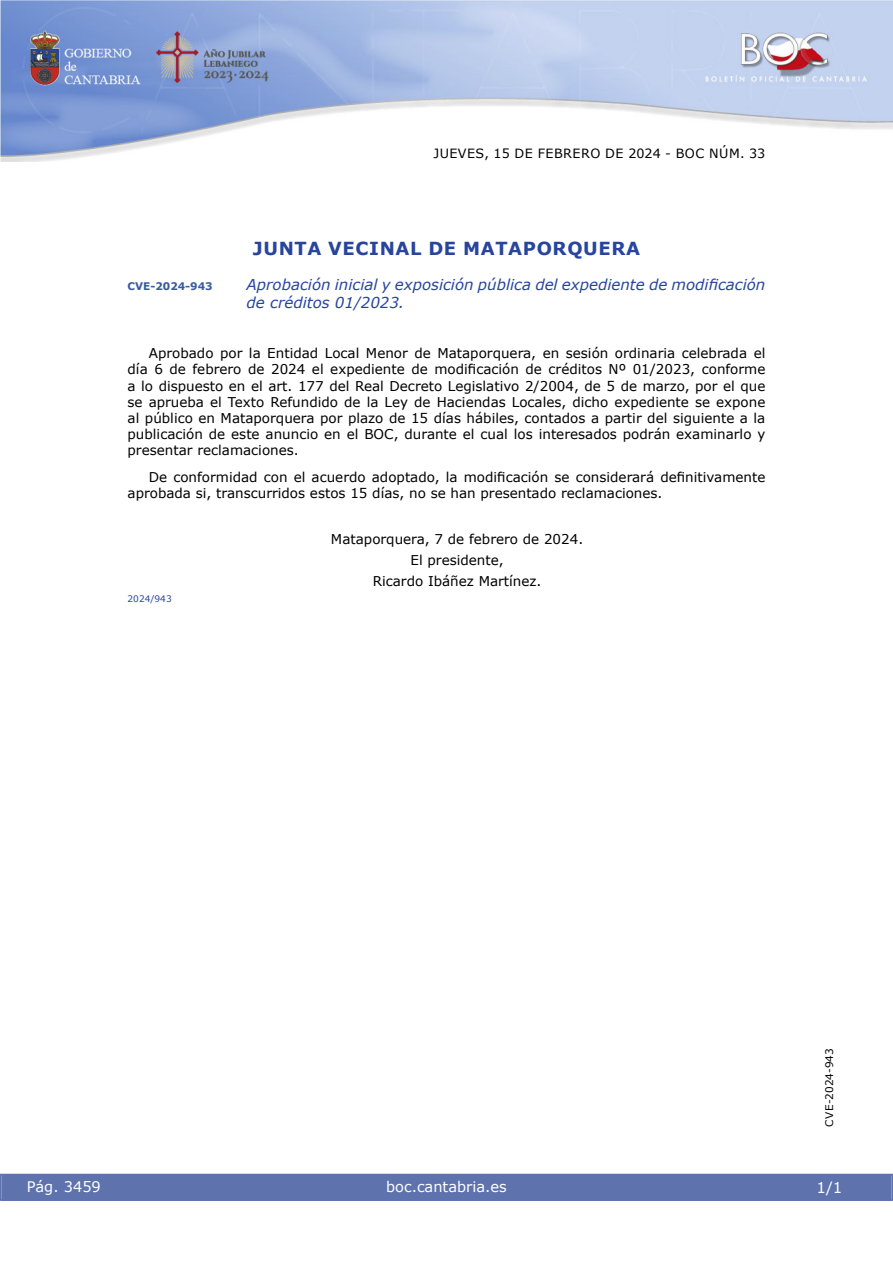
<style>
.page{position:relative;width:893px;height:1263px;background:#fff}
.page>*{position:absolute;margin:0;border:0;box-sizing:border-box;transform-origin:0 0}
.emisor_text{font:700 18px "Verdana";letter-spacing:.035em;color:#27459e}
.Titulo_text{font:italic 15px/18px "Verdana";color:#27459e}
.t1{font:15px "Verdana 2";color:#fff}
.t2{font:14.55px "Verdana 2";color:#fff}
.inicio_de_parrafo{font:13.5px/16.2px "Verdana 2";color:#000;text-align:justify}
.inicio_de_parrafo-2{font:13.5px/16.2px "Verdana";color:#000}
.center{font:13.5px "Verdana 2";color:#000}
.t3{font:12.75px "Verdana 2";letter-spacing:.035em;color:#000}
.t4{font:10.5px "Verdana 2";color:#000}
.Titulo_text-2{font:700 10.5px "Verdana";color:#385b9e}
.numero_exp{font:9px "Verdana 2";color:#27459e}
.s1{font-family:"Verdana Italic 2";font-style:normal}
.s2{font-family:"Verdana"}
.s3{font-family:"Verdana 2"}
</style>
<div class="page">
<img style="left:0;top:0;width:893px;height:161px">
<div style="left:1px;top:1174px;width:890px;height:27px;background:#5e73ae"></div>
<p class="t3" style="left:433px;top:144px;width:333px">JUEVES, 15 DE FEBRERO DE 2024 - BOC NÚM. 33</p>
<h4 class="emisor_text" style="left:253px;top:236px;width:389px">JUNTA VECINAL DE MATAPORQUERA</h4>
<p class="Titulo_text-2" style="left:128px;top:279px;width:87px">CVE-2024-943</p>
<p class="Titulo_text" style="left:247px;top:275px;width:520px">Aprobación inicial y exposición pública del expediente de modificación <span class="s1">de créditos 01/2023.</span></p>
<p class="inicio_de_parrafo" style="left:128px;top:345px;width:639px;text-indent:21px">Aprobado por la Entidad Local Menor de Mataporquera, en sesión ordinaria celebrada el <span class="s2">día 6 de febrero de 2024 el expediente de modificación de créditos Nº 01/2023, conforme </span>a lo dispuesto en el art. 177 del Real Decreto Legislativo 2/2004, de 5 de marzo, por el que se aprueba el Texto Refundido de la Ley de Haciendas Locales, dicho expediente se expone al público en Mataporquera por plazo de 15 días hábiles, contados a partir del siguiente a la publicación de este anuncio en el BOC, durante el cual los interesados podrán examinarlo y presentar reclamaciones.</p>
<p class="inicio_de_parrafo-2" style="left:128px;top:469px;width:639px;text-indent:21px">De conformidad con el acuerdo adoptado, la modificación se considerará definitivamente <span class="s3">aprobada si, transcurridos estos 15 días, no se han presentado reclamaciones.</span></p>
<p class="center" style="left:331px;top:530px;width:254px">Mataporquera, 7 de febrero de 2024.</p>
<p class="center" style="left:410px;top:551px;width:95px">El presidente,</p>
<p class="center" style="left:373px;top:572px;width:170px">Ricardo Ibáñez Martínez.</p>
<p class="numero_exp" style="left:128px;top:593px;width:46px">2024/943</p>
<p class="t2" style="left:27px;top:1177px;width:76px">Pág. 3459</p>
<p class="t2" style="left:386px;top:1177px;width:122px">boc.cantabria.es</p>
<p class="t4" style="left:822px;top:1126px;width:80px;rotate:-90deg">CVE-2024-943</p>
<p class="t1" style="left:816px;top:1177px;width:27px">1/1</p>
</div>
